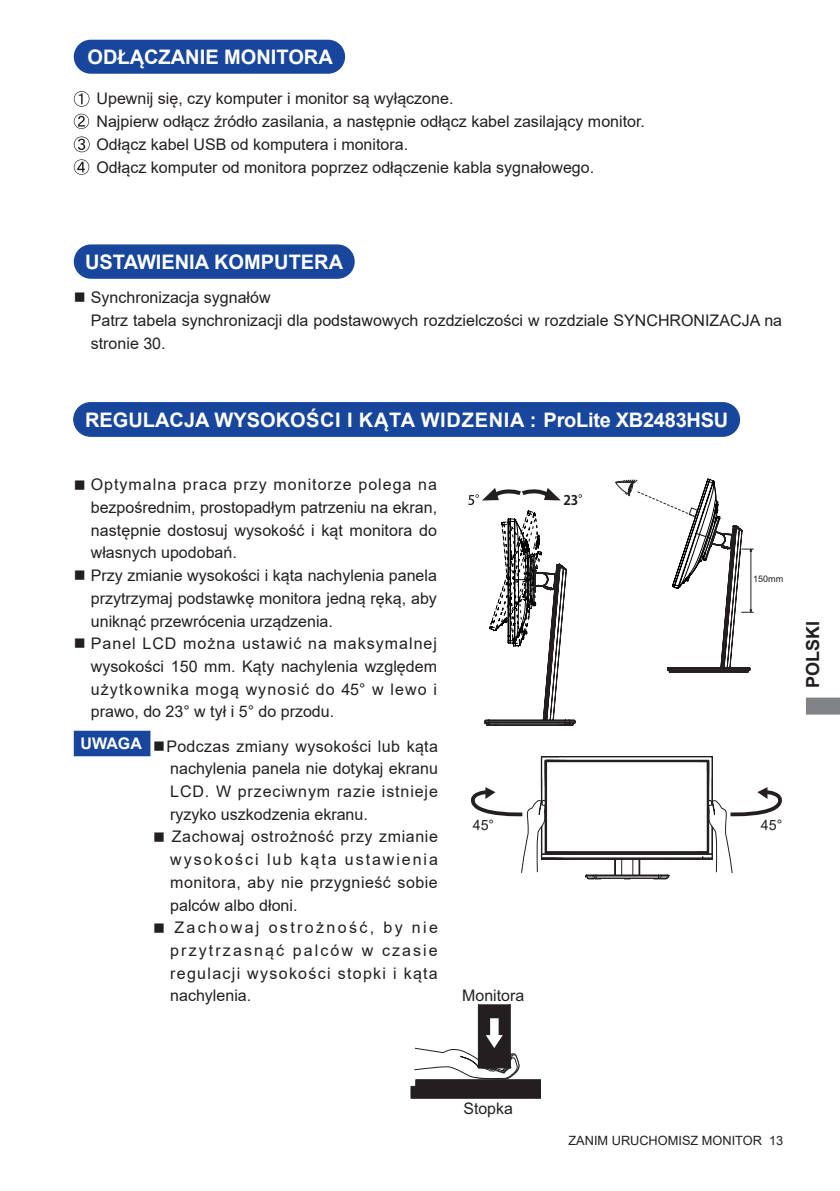
<style>
.page{position:relative;width:840px;height:1191px;background:#fff}
.page>*{position:absolute;margin:0;border:0;box-sizing:border-box;transform-origin:0 0}
.t1{font:700 20px "Arial";color:#fff}
.t2{font:700 18px "Arial";color:#231f20}
.t3{font:16px/22.6px "Arial";color:#231f20;text-align:justify}
.t4{font:700 16px "Arial";color:#fff}
.t5{font:15.8px "Arial";color:#231f20}
.t6{font:14.2px "Arial";color:#231f20}
.t7{font:13.2px "Koz Go Pro Bold 90 msp RKSJ H";color:#231f20}
.t8{font:12.8px "Arial";color:#231f20}
.t9{font:9px "Arial";color:#231f20}
</style>
<div class="page">
<svg style="left:806px;top:697px;width:33px;height:17px"></svg>
<div style="left:75px;top:245px;width:278px;height:33px;background:#18469d;border-radius:16px"></div>
<div style="left:74px;top:244px;width:280px;height:35px;border:2px solid #18469d;border-radius:16px"></div>
<div style="left:74px;top:730px;width:76px;height:26px;background:#18469d;border:2px solid #18469d"></div>
<div style="left:410px;top:1086px;width:130px;height:12px;background:#231f20"></div>
<div style="left:415px;top:1079px;width:125px;height:7px;background:#231f20;border:1px solid #231f20"></div>
<div style="left:478px;top:1004px;width:32px;height:64px;background:#231f20;border:1px solid #231f20"></div>
<svg style="left:414px;top:1018px;width:105px;height:61px"></svg>
<svg style="left:484px;top:511px;width:91px;height:215px"></svg>
<svg style="left:468px;top:488px;width:92px;height:17px"></svg>
<svg style="left:615px;top:479px;width:138px;height:194px"></svg>
<hr style="left:542px;top:859px;width:169px;height:1px;background:#231f20">
<hr style="left:541px;top:858px;width:170px;height:1px;background:#231f20">
<hr style="left:541px;top:857px;width:170px;height:1px;background:#231f20">
<hr style="left:541px;top:854px;width:170px;height:1px;background:#231f20">
<hr style="left:545px;top:853px;width:163px;height:1px;background:#231f20">
<hr style="left:546px;top:852px;width:161px;height:1px;background:#231f20">
<hr style="left:545px;top:760px;width:163px;height:1px;background:#231f20">
<hr style="left:541px;top:756px;width:170px;height:1px;background:#231f20">
<hr style="left:546px;top:851px;width:161px;height:1px;background:#231f20">
<hr style="left:546px;top:761px;width:161px;height:1px;background:#231f20">
<svg style="left:471px;top:757px;width:100px;height:116px"></svg>
<hr style="left:587px;top:878px;width:79px;height:1px;background:#231f20">
<hr style="left:595px;top:876px;width:63px;height:1px;background:#231f20">
<hr style="left:595px;top:875px;width:63px;height:1px;background:#231f20">
<hr style="left:595px;top:874px;width:63px;height:1px;background:#231f20">
<svg style="left:585px;top:874px;width:15px;height:5px"></svg>
<svg style="left:653px;top:756px;width:129px;height:123px"></svg>
<svg style="left:614px;top:860px;width:1px;height:15px"></svg>
<svg style="left:621px;top:860px;width:19px;height:18px"></svg>
<div style="left:75px;top:41px;width:269px;height:32px;background:#18469d;border-radius:16px"></div>
<div style="left:74px;top:40px;width:271px;height:34px;border:2px solid #18469d;border-radius:16px"></div>
<svg style="left:74px;top:91px;width:15px;height:16px"></svg>
<svg style="left:74px;top:114px;width:15px;height:15px"></svg>
<svg style="left:74px;top:136px;width:15px;height:16px"></svg>
<svg style="left:74px;top:159px;width:15px;height:16px"></svg>
<div style="left:74px;top:403px;width:665px;height:33px;background:#18469d;border-radius:17px"></div>
<div style="left:73px;top:402px;width:666px;height:35px;border:1px solid #18469d;border-radius:17px"></div>
<p class="t1" style="left:87px;top:43px;width:247px">ODŁĄCZANIE MONITORA</p>
<p class="t3" style="left:96px;top:87px;width:549px;text-align:left">Upewnij się, czy komputer i monitor są wyłączone.<br>Najpierw odłącz źródło zasilania, a następnie odłącz kabel zasilający monitor.<br>Odłącz kabel USB od komputera i monitora.<br>Odłącz komputer od monitora poprzez odłączenie kabla sygnałowego.</p>
<p class="t1" style="left:85px;top:248px;width:259px">USTAWIENIA KOMPUTERA</p>
<p class="t3" style="left:91px;top:286px;width:692px;text-align:left;text-indent:-17px">■ Synchronizacja sygnałów<br>Patrz tabela synchronizacji dla podstawowych rozdzielczości w rozdziale SYNCHRONIZACJA na stronie 30.</p>
<p class="t1" style="left:85px;top:405px;width:644px">REGULACJA WYSOKOŚCI I KĄTA WIDZENIA : ProLite XB2483HSU</p>
<p class="t3" style="left:91px;top:473px;width:347px;text-indent:-17px">■ Optymalna praca przy monitorze polega na bezpośrednim, prostopadłym patrzeniu na ekran, następnie dostosuj wysokość i kąt monitora do własnych upodobań.</p>
<p class="t3" style="left:91px;top:564px;width:347px;text-indent:-17px">■ Przy zmianie wysokości i kąta nachylenia panela przytrzymaj podstawkę monitora jedną ręką, aby uniknąć przewrócenia urządzenia.</p>
<p class="t3" style="left:91px;top:632px;width:347px;text-indent:-17px">■ Panel LCD można ustawić na maksymalnej wysokości 150 mm. Kąty nachylenia względem użytkownika mogą wynosić do 45° w lewo i prawo, do 23° w tył i 5° do przodu.</p>
<p class="t3" style="left:170px;top:734px;width:269px;text-indent:-17px">■Podczas zmiany wysokości lub kąta nachylenia panela nie dotykaj ekranu LCD. W przeciwnym razie istnieje ryzyko uszkodzenia ekranu.</p>
<p class="t3" style="left:170px;top:825px;width:269px;text-indent:-17px">■ Zachowaj ostrożność przy zmianie wysokości lub kąta ustawienia monitora, aby nie przygnieść sobie palców albo dłoni.</p>
<p class="t3" style="left:170px;top:916px;width:269px;text-indent:-17px">■ Zachowaj ostrożność, by nie przytrzasnąć palców w czasie regulacji wysokości stopki i kąta nachylenia.</p>
<p class="t4" style="left:81px;top:732px;width:63px">UWAGA</p>
<p class="t7" style="left:563px;top:491px;width:17px">23</p>
<p class="t9" style="left:752px;top:573px;width:32px">150mm</p>
<p class="t6" style="left:472px;top:815px;width:23px">45°</p>
<p class="t6" style="left:760px;top:815px;width:23px">45°</p>
<p class="t5" style="left:462px;top:985px;width:63px">Monitora</p>
<p class="t2" style="left:799px;top:688px;width:69px;rotate:-90deg">POLSKI</p>
<p class="t5" style="left:463px;top:1097px;width:51px">Stopka</p>
<p class="t8" style="left:568px;top:1131px;width:216px">ZANIM URUCHOMISZ MONITOR 13</p>
</div>
